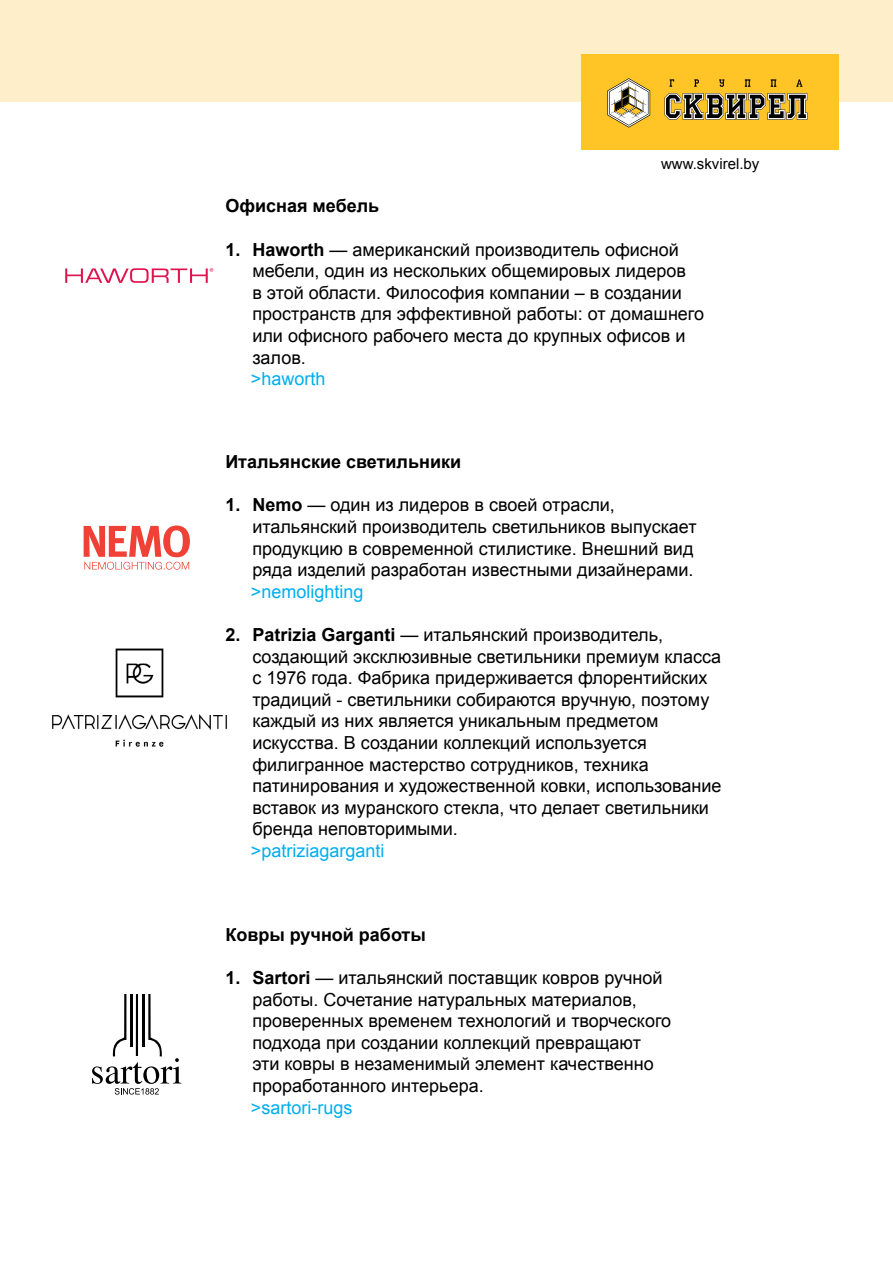
<style>
.page{position:relative;width:893px;height:1263px;background:#fff}
.page>*{position:absolute;margin:0;border:0;box-sizing:border-box;transform-origin:0 0}
.t1{font:18px/21.6px "Arial";color:#000}
.t2{font:700 18px "Arial";color:#000}
.t3{font:18px "Arial";color:#00aeef}
.t4{font:15px "Arial";color:#000}
.s1{font-weight:700}
</style>
<div class="page">
<svg style="left:92px;top:994px;width:89px;height:100px"></svg>
<div style="left:0;top:0;width:893px;height:102px;background:#ffeeca"></div>
<div style="left:582px;top:54px;width:257px;height:95px;background:#ffc425"></div>
<svg style="left:607px;top:78px;width:43px;height:50px"></svg>
<svg style="left:670px;top:79px;width:4px;height:8px"></svg>
<svg style="left:694px;top:79px;width:5px;height:8px"></svg>
<svg style="left:719px;top:79px;width:5px;height:8px"></svg>
<svg style="left:745px;top:79px;width:5px;height:8px"></svg>
<svg style="left:771px;top:79px;width:5px;height:8px"></svg>
<svg style="left:796px;top:79px;width:6px;height:8px"></svg>
<svg style="left:664px;top:93px;width:143px;height:27px"></svg>
<svg style="left:84px;top:525px;width:106px;height:45px"></svg>
<svg style="left:65px;top:268px;width:148px;height:15px"></svg>
<img style="left:52px;top:648px;width:175px;height:99px">
<p class="t4" style="left:661px;top:154px;width:100px">www.skvirel.by</p>
<p class="t2" style="left:225px;top:194px;width:155px">Офисная мебель</p>
<p class="t1" style="left:252px;top:239px;width:453px;text-indent:-27px"><span class="s1">1. Haworth</span> — американский производитель офисной мебели, один из нескольких общемировых лидеров<br>в этой области. Философия компании – в создании пространств для эффективной работы: от домашнего или офисного рабочего места до крупных офисов и залов.</p>
<p class="t3" style="left:251px;top:367px;width:76px">&gt;haworth</p>
<p class="t2" style="left:225px;top:450px;width:237px">Итальянские светильники</p>
<p class="t1" style="left:252px;top:494px;width:446px;text-indent:-27px"><span class="s1">1. Nemo</span> — один из лидеров в своей отрасли, итальянский производитель светильников выпускает продукцию в современной стилистике. Внешний вид ряда изделий разработан известными дизайнерами.</p>
<p class="t3" style="left:251px;top:580px;width:114px">&gt;nemolighting</p>
<p class="t1" style="left:252px;top:624px;width:471px;text-indent:-27px"><span class="s1">2. Patrizia Garganti</span> — итальянский производитель, создающий эксклюзивные светильники премиум класса с 1976 года. Фабрика придерживается флорентийских традиций - светильники собираются вручную, поэтому каждый из них является уникальным предметом искусства. В создании коллекций используется филигранное мастерство сотрудников, техника патинирования и художественной ковки, использование вставок из муранского стекла, что делает светильники бренда неповторимыми.</p>
<p class="t3" style="left:251px;top:839px;width:135px">&gt;patriziagarganti</p>
<p class="t2" style="left:225px;top:922px;width:202px">Ковры ручной работы</p>
<p class="t1" style="left:252px;top:967px;width:420px;text-indent:-27px"><span class="s1">1. Sartori</span> — итальянский поставщик ковров ручной работы. Сочетание натуральных материалов, проверенных временем технологий и творческого подхода при создании коллекций превращают эти ковры в незаменимый элемент качественно проработанного интерьера.</p>
<p class="t3" style="left:251px;top:1095px;width:103px">&gt;sartori-rugs</p>
</div>
